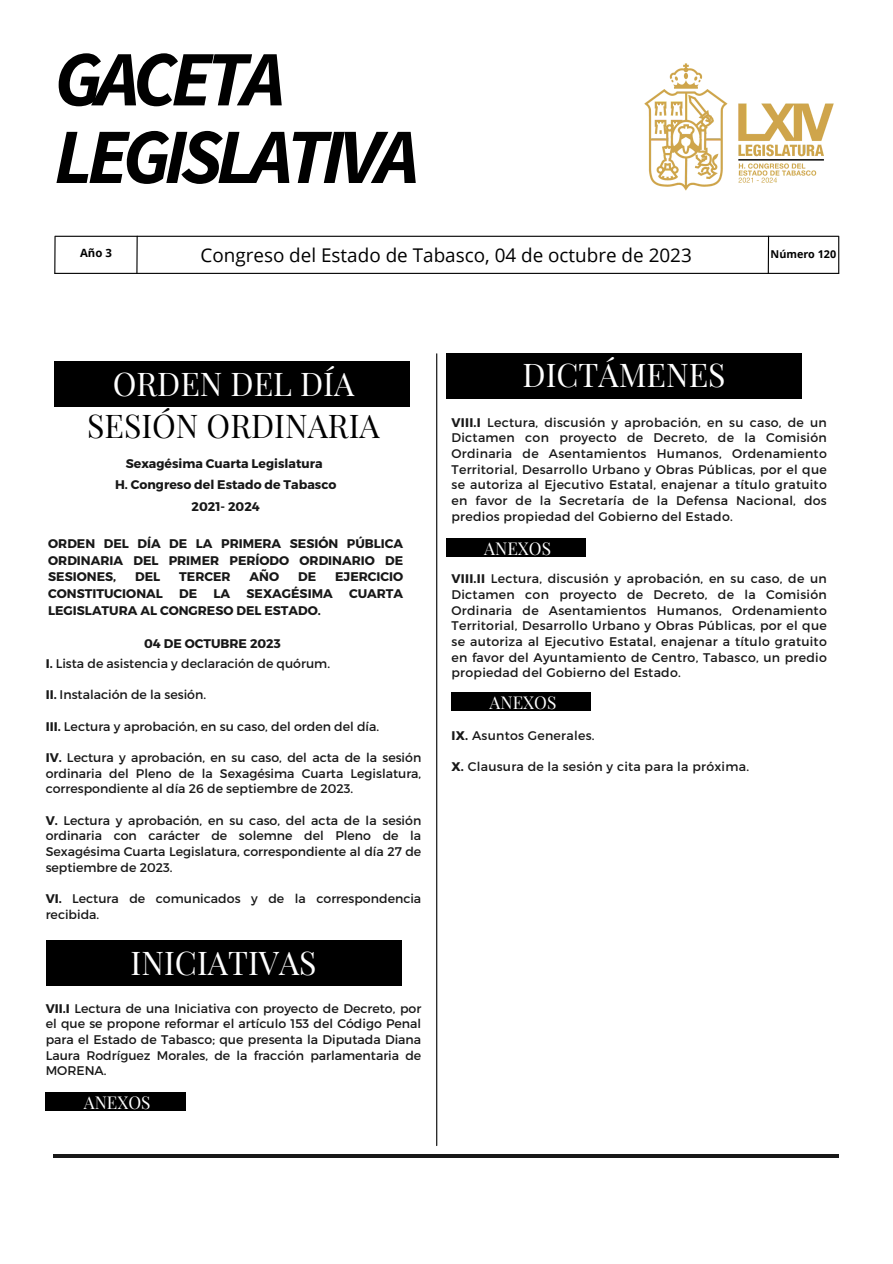
<style>
.page{position:relative;width:893px;height:1264px;background:#fff}
.page>*{position:absolute;margin:0;border:0;box-sizing:border-box;transform-origin:0 0}
.t1{font:italic 700 78.45px "Source Sans Pro";letter-spacing:-.08em;color:#000}
.t2{font:32.1px "Playfair Display";color:#fff}
.t3{font:32.1px "Playfair Display";color:#000}
.t4{font:18.9px "Open Sans";color:#000}
.t5{font:17.25px "Playfair Display";color:#fff}
.t6{font:12.45px/15.6px "Montserrat";color:#181818;text-align:justify}
.t7{font:700 12.45px/16.6px "Montserrat";color:#181818;text-align:justify}
.t8{font:12.45px "Montserrat";letter-spacing:.02em;color:#181818}
.t9{font:700 11.4px "Open Sans";color:#000}
.t10{font:700 10.8px "Open Sans";color:#000}
.s1{font-weight:700}
</style>
<div class="page">
<hr style="left:436px;top:354px;width:1px;height:791px;background:#000">
<hr style="left:54px;top:1154px;width:784px;height:3px;background:#181818">
<img style="left:644px;top:63px;width:190px;height:128px">
<div style="left:54px;top:362px;width:355px;height:45px;background:#000"></div>
<hr style="left:55px;top:236px;width:783px;height:1px;background:#000">
<hr style="left:55px;top:273px;width:783px;height:1px;background:#000">
<hr style="left:54px;top:236px;width:2px;height:37px;background:#000">
<hr style="left:838px;top:236px;width:1px;height:37px;background:#000">
<hr style="left:136px;top:236px;width:2px;height:37px;background:#000">
<hr style="left:767px;top:236px;width:2px;height:37px;background:#000">
<div style="left:46px;top:940px;width:355px;height:45px;background:#000"></div>
<div style="left:446px;top:539px;width:139px;height:18px;background:#000"></div>
<div style="left:451px;top:692px;width:140px;height:18px;background:#000"></div>
<div style="left:446px;top:353px;width:355px;height:45px;background:#000"></div>
<div style="left:46px;top:1092px;width:139px;height:18px;background:#000"></div>
<p class="t1" style="left:54px;top:28px;width:232px">GACETA</p>
<p class="t1" style="left:54px;top:106px;width:366px">LEGISLATIVA</p>
<p class="t9" style="left:80px;top:245px;width:33px">Año 3</p>
<p class="t4" style="left:200px;top:242px;width:493px">Congreso del Estado de Tabasco, 04 de octubre de 2023</p>
<p class="t10" style="left:770px;top:246px;width:67px">Número 120</p>
<p class="t2" style="left:113px;top:361px;width:243px">ORDEN DEL DÍA</p>
<p class="t3" style="left:87px;top:403px;width:294px">SESIÓN ORDINARIA</p>
<p class="t7" style="left:126px;top:454px;width:198px">Sexagésima Cuarta Legislatura</p>
<p class="t7" style="left:115px;top:476px;width:223px">H. Congreso del Estado de Tabasco</p>
<p class="t7" style="left:191px;top:498px;width:70px">2021- 2024</p>
<p class="t7" style="left:48px;top:534px;width:356px">ORDEN DEL DÍA DE LA PRIMERA SESIÓN PÚBLICA ORDINARIA DEL PRIMER PERÍODO ORDINARIO DE SESIONES,</p>
<p class="t7" style="left:135px;top:568px;width:27px">DEL</p>
<p class="t7" style="left:179px;top:568px;width:53px">TERCER</p>
<p class="t7" style="left:249px;top:568px;width:31px">AÑO</p>
<p class="t7" style="left:298px;top:568px;width:20px">DE</p>
<p class="t7" style="left:335px;top:568px;width:70px">EJERCICIO</p>
<p class="t7" style="left:48px;top:584px;width:116px">CONSTITUCIONAL</p>
<p class="t7" style="left:179px;top:584px;width:20px">DE</p>
<p class="t7" style="left:213px;top:584px;width:18px">LA</p>
<p class="t7" style="left:246px;top:584px;width:88px">SEXAGÉSIMA</p>
<p class="t7" style="left:349px;top:584px;width:56px">CUARTA</p>
<p class="t7" style="left:48px;top:601px;width:274px">LEGISLATURA AL CONGRESO DEL ESTADO.</p>
<p class="t7" style="left:144px;top:634px;width:138px">04 DE OCTUBRE 2023</p>
<p class="t6" style="left:46px;top:655px;width:286px"><span class="s1">I.</span> Lista de asistencia y declaración de quórum.</p>
<p class="t6" style="left:46px;top:686px;width:162px"><span class="s1">II.</span> Instalación de la sesión.</p>
<p class="t6" style="left:46px;top:718px;width:335px"><span class="s1">III.</span> Lectura y aprobación, en su caso, del orden del día.</p>
<p class="t6" style="left:46px;top:749px;width:377px"><span class="s1">IV.</span> Lectura y aprobación, en su caso, del acta de la sesión ordinaria del Pleno de la Sexagésima Cuarta Legislatura, correspondiente al día 26 de septiembre de 2023.</p>
<p class="t6" style="left:46px;top:812px;width:377px"><span class="s1">V.</span> Lectura y aprobación, en su caso, del acta de la sesión ordinaria con carácter de solemne del Pleno de la Sexagésima Cuarta Legislatura, correspondiente al día 27 de septiembre de 2023.</p>
<p class="t6" style="left:46px;top:890px;width:377px"><span class="s1">VI.</span> Lectura de comunicados y de la correspondencia recibida.</p>
<p class="t2" style="left:131px;top:940px;width:187px">INICIATIVAS</p>
<p class="t6" style="left:46px;top:999px;width:377px"><span class="s1">VII.I</span> Lectura de una Iniciativa con proyecto de Decreto, por el que se propone reformar el artículo 153 del Código Penal para el Estado de Tabasco; que presenta la Diputada Diana Laura Rodríguez Morales, de la fracción parlamentaria de MORENA.</p>
<p class="t5" style="left:84px;top:1089px;width:68px">ANEXOS</p>
<p class="t2" style="left:522px;top:352px;width:204px">DICTÁMENES</p>
<p class="t6" style="left:451px;top:414px;width:377px"><span class="s1">VIII.I</span> Lectura, discusión y aprobación, en su caso, de un Dictamen con proyecto de Decreto, de la Comisión Ordinaria de Asentamientos Humanos, Ordenamiento Territorial, Desarrollo Urbano y Obras Públicas, por el que se autoriza al Ejecutivo Estatal, enajenar a título gratuito en favor de la Secretaría de la Defensa Nacional, dos predios propiedad del Gobierno del Estado.</p>
<p class="t5" style="left:484px;top:536px;width:68px">ANEXOS</p>
<p class="t6" style="left:451px;top:570px;width:377px"><span class="s1">VIII.II</span> Lectura, discusión y aprobación, en su caso, de un Dictamen con proyecto de Decreto, de la Comisión Ordinaria de Asentamientos Humanos, Ordenamiento Territorial, Desarrollo Urbano y Obras Públicas, por el que se autoriza al Ejecutivo Estatal, enajenar a título gratuito en favor del Ayuntamiento de Centro, Tabasco, un predio propiedad del Gobierno del Estado.</p>
<p class="t5" style="left:489px;top:690px;width:68px">ANEXOS</p>
<p class="t8" style="left:451px;top:727px;width:144px"><span class="s1">IX.</span> Asuntos Generales.</p>
<p class="t8" style="left:451px;top:758px;width:299px"><span class="s1">X.</span> Clausura de la sesión y cita para la próxima.</p>
</div>
